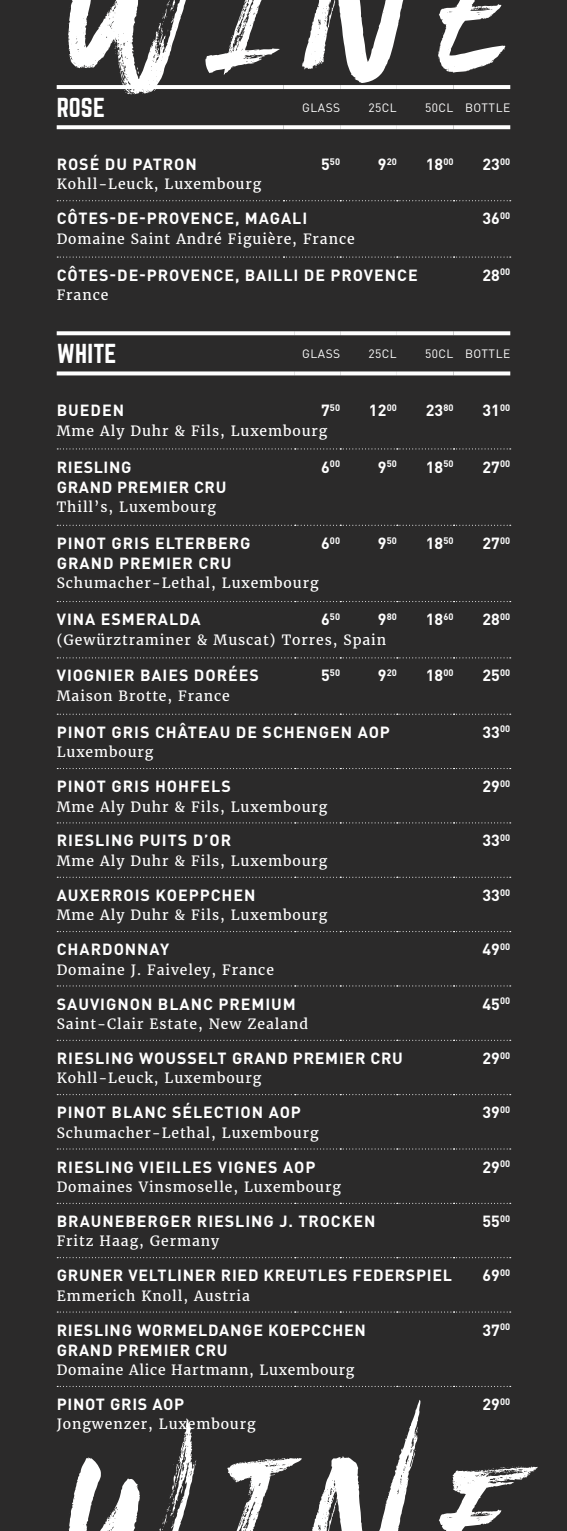
<style>
.page{position:relative;width:567px;height:1531px;background:#2b2a2a}
.page>*{position:absolute;margin:0;border:0;box-sizing:border-box;transform-origin:0 0}
.t1{font:200px "BLACKHAWK";letter-spacing:.16em;color:#fff}
.t2{font:24px "Norwester";letter-spacing:.01em;color:#fff}
.t3{font:700 16px/20px "DINOT";letter-spacing:.06em;color:#fff}
.t4{font:700 16px/20px "DINOT";letter-spacing:.04em;color:#fff}
.t5{font:14px "Merriweather";letter-spacing:.065em;color:#fff}
.t6{font:12px "DINOT";letter-spacing:.04em;color:#fff}
.t7{font:700 9.4px "DINOT";letter-spacing:.01em;color:#fff}
.s1{font-size:16px}
</style>
<div class="page">
<svg style="left:295px;top:371px;width:45px;height:4px"></svg>
<svg style="left:340px;top:371px;width:57px;height:4px"></svg>
<svg style="left:397px;top:371px;width:57px;height:4px"></svg>
<svg style="left:454px;top:371px;width:56px;height:4px"></svg>
<svg style="left:295px;top:331px;width:45px;height:4px"></svg>
<svg style="left:340px;top:331px;width:57px;height:4px"></svg>
<svg style="left:397px;top:331px;width:57px;height:4px"></svg>
<svg style="left:454px;top:331px;width:56px;height:4px"></svg>
<svg style="left:57px;top:448px;width:454px;height:1px"></svg>
<svg style="left:57px;top:525px;width:454px;height:1px"></svg>
<svg style="left:57px;top:601px;width:454px;height:1px"></svg>
<svg style="left:57px;top:657px;width:454px;height:1px"></svg>
<svg style="left:57px;top:877px;width:454px;height:1px"></svg>
<svg style="left:57px;top:931px;width:454px;height:1px"></svg>
<svg style="left:57px;top:714px;width:454px;height:1px"></svg>
<svg style="left:57px;top:768px;width:454px;height:1px"></svg>
<svg style="left:57px;top:822px;width:454px;height:1px"></svg>
<svg style="left:57px;top:985px;width:454px;height:1px"></svg>
<svg style="left:57px;top:1203px;width:454px;height:1px"></svg>
<svg style="left:57px;top:1257px;width:454px;height:1px"></svg>
<svg style="left:57px;top:1311px;width:454px;height:1px"></svg>
<svg style="left:57px;top:1386px;width:454px;height:1px"></svg>
<svg style="left:57px;top:1094px;width:454px;height:1px"></svg>
<svg style="left:57px;top:1148px;width:454px;height:1px"></svg>
<svg style="left:57px;top:1040px;width:454px;height:1px"></svg>
<svg style="left:57px;top:331px;width:238px;height:4px"></svg>
<svg style="left:57px;top:371px;width:238px;height:4px"></svg>
<svg style="left:57px;top:125px;width:226px;height:4px"></svg>
<svg style="left:283px;top:125px;width:57px;height:4px"></svg>
<svg style="left:340px;top:125px;width:57px;height:4px"></svg>
<svg style="left:397px;top:125px;width:57px;height:4px"></svg>
<svg style="left:454px;top:125px;width:56px;height:4px"></svg>
<hr style="left:57px;top:85px;width:226px;height:4px;background:#fff">
<hr style="left:283px;top:85px;width:57px;height:4px;background:#fff">
<hr style="left:340px;top:85px;width:57px;height:4px;background:#fff">
<hr style="left:397px;top:85px;width:57px;height:4px;background:#fff">
<hr style="left:454px;top:85px;width:56px;height:4px;background:#fff">
<svg style="left:57px;top:257px;width:454px;height:1px"></svg>
<svg style="left:57px;top:200px;width:454px;height:1px"></svg>
<h1 class="t1" style="left:57px;top:-106px;width:454px">Wi e</h1>
<h2 class="t2" style="left:57px;top:96px;width:50px">ROSE</h2>
<p class="t6" style="left:302px;top:100px;width:39px">GLASS</p>
<p class="t6" style="left:368px;top:100px;width:30px">25CL</p>
<p class="t6" style="left:425px;top:100px;width:86px">50CL BOTTLE</p>
<p class="t3" style="left:57px;top:154px;width:142px">ROSÉ DU PATRON</p>
<p class="t7" style="left:321px;top:155px;width:21px"><span class="s1">5</span>50</p>
<p class="t7" style="left:378px;top:155px;width:21px"><span class="s1">9</span>20</p>
<p class="t3" style="left:426px;top:154px;width:29px">18<sup>00</sup></p>
<p class="t3" style="left:482px;top:154px;width:29px">23<sup>00</sup></p>
<p class="t5" style="left:57px;top:176px;width:206px">Kohll-Leuck, Luxembourg</p>
<p class="t3" style="left:57px;top:208px;width:252px">CÔTES-DE-PROVENCE, MAGALI</p>
<p class="t3" style="left:482px;top:208px;width:29px">36<sup>00</sup></p>
<p class="t5" style="left:57px;top:230px;width:299px">Domaine Saint André Figuière, France</p>
<p class="t3" style="left:57px;top:264px;width:362px">CÔTES-DE-PROVENCE, BAILLI DE PROVENCE</p>
<p class="t3" style="left:482px;top:264px;width:29px">28<sup>00</sup></p>
<p class="t5" style="left:57px;top:286px;width:53px">France</p>
<h2 class="t2" style="left:57px;top:342px;width:61px">WHITE</h2>
<p class="t6" style="left:302px;top:347px;width:39px">GLASS</p>
<p class="t6" style="left:368px;top:347px;width:30px">25CL</p>
<p class="t6" style="left:425px;top:347px;width:86px">50CL BOTTLE</p>
<p class="t3" style="left:57px;top:400px;width:69px">BUEDEN</p>
<p class="t7" style="left:321px;top:401px;width:21px"><span class="s1">7</span>50</p>
<p class="t3" style="left:369px;top:400px;width:29px">12<sup>00</sup></p>
<p class="t3" style="left:426px;top:400px;width:29px">23<sup>80</sup></p>
<p class="t3" style="left:482px;top:400px;width:29px">31<sup>00</sup></p>
<p class="t5" style="left:57px;top:422px;width:272px">Mme Aly Duhr &amp; Fils, Luxembourg</p>
<p class="t4" style="left:57px;top:456px;width:171px">RIESLING<br>GRAND PREMIER CRU</p>
<p class="t7" style="left:321px;top:458px;width:21px"><span class="s1">6</span>00</p>
<p class="t7" style="left:378px;top:458px;width:21px"><span class="s1">9</span>50</p>
<p class="t3" style="left:426px;top:456px;width:29px">18<sup>50</sup></p>
<p class="t3" style="left:482px;top:456px;width:29px">27<sup>00</sup></p>
<p class="t5" style="left:57px;top:498px;width:161px">Thill’s, Luxembourg</p>
<p class="t3" style="left:57px;top:532px;width:195px">PINOT GRIS ELTERBERG<br>GRAND PREMIER CRU</p>
<p class="t7" style="left:321px;top:534px;width:21px"><span class="s1">6</span>00</p>
<p class="t7" style="left:378px;top:534px;width:21px"><span class="s1">9</span>50</p>
<p class="t3" style="left:426px;top:532px;width:29px">18<sup>50</sup></p>
<p class="t3" style="left:482px;top:532px;width:29px">27<sup>00</sup></p>
<p class="t5" style="left:57px;top:574px;width:263px">Schumacher-Lethal, Luxembourg</p>
<p class="t3" style="left:57px;top:609px;width:146px">VINA ESMERALDA</p>
<p class="t7" style="left:321px;top:610px;width:21px"><span class="s1">6</span>50</p>
<p class="t7" style="left:378px;top:610px;width:21px"><span class="s1">9</span>80</p>
<p class="t3" style="left:426px;top:609px;width:29px">18<sup>60</sup></p>
<p class="t3" style="left:482px;top:609px;width:29px">28<sup>00</sup></p>
<p class="t5" style="left:57px;top:631px;width:331px">(Gewürztraminer &amp; Muscat) Torres, Spain</p>
<p class="t3" style="left:57px;top:665px;width:204px">VIOGNIER BAIES DORÉES</p>
<p class="t7" style="left:321px;top:666px;width:21px"><span class="s1">5</span>50</p>
<p class="t7" style="left:378px;top:666px;width:21px"><span class="s1">9</span>20</p>
<p class="t3" style="left:426px;top:665px;width:29px">18<sup>00</sup></p>
<p class="t3" style="left:482px;top:665px;width:29px">25<sup>00</sup></p>
<p class="t5" style="left:57px;top:687px;width:175px">Maison Brotte, France</p>
<p class="t3" style="left:57px;top:721px;width:335px">PINOT GRIS CHÂTEAU DE SCHENGEN AOP</p>
<p class="t3" style="left:482px;top:721px;width:29px">33<sup>00</sup></p>
<p class="t5" style="left:57px;top:743px;width:98px">Luxembourg</p>
<p class="t3" style="left:57px;top:776px;width:176px">PINOT GRIS HOHFELS</p>
<p class="t3" style="left:482px;top:776px;width:29px">29<sup>00</sup></p>
<p class="t5" style="left:57px;top:798px;width:272px">Mme Aly Duhr &amp; Fils, Luxembourg</p>
<p class="t3" style="left:57px;top:830px;width:176px">RIESLING PUITS D’OR</p>
<p class="t3" style="left:482px;top:830px;width:29px">33<sup>00</sup></p>
<p class="t5" style="left:57px;top:852px;width:272px">Mme Aly Duhr &amp; Fils, Luxembourg</p>
<p class="t3" style="left:57px;top:884px;width:200px">AUXERROIS KOEPPCHEN</p>
<p class="t3" style="left:482px;top:884px;width:29px">33<sup>00</sup></p>
<p class="t5" style="left:57px;top:906px;width:272px">Mme Aly Duhr &amp; Fils, Luxembourg</p>
<p class="t3" style="left:57px;top:939px;width:114px">CHARDONNAY</p>
<p class="t3" style="left:482px;top:939px;width:29px">49<sup>00</sup></p>
<p class="t5" style="left:57px;top:961px;width:219px">Domaine J. Faiveley, France</p>
<p class="t3" style="left:57px;top:993px;width:241px">SAUVIGNON BLANC PREMIUM</p>
<p class="t3" style="left:482px;top:993px;width:29px">45<sup>00</sup></p>
<p class="t5" style="left:57px;top:1015px;width:253px">Saint-Clair Estate, New Zealand</p>
<p class="t3" style="left:57px;top:1047px;width:348px">RIESLING WOUSSELT GRAND PREMIER CRU</p>
<p class="t3" style="left:482px;top:1047px;width:29px">29<sup>00</sup></p>
<p class="t5" style="left:57px;top:1069px;width:206px">Kohll-Leuck, Luxembourg</p>
<p class="t3" style="left:57px;top:1102px;width:246px">PINOT BLANC SÉLECTION AOP</p>
<p class="t3" style="left:482px;top:1102px;width:29px">39<sup>00</sup></p>
<p class="t5" style="left:57px;top:1124px;width:263px">Schumacher-Lethal, Luxembourg</p>
<p class="t3" style="left:57px;top:1156px;width:260px">RIESLING VIEILLES VIGNES AOP</p>
<p class="t3" style="left:482px;top:1156px;width:29px">29<sup>00</sup></p>
<p class="t5" style="left:57px;top:1178px;width:286px">Domaines Vinsmoselle, Luxembourg</p>
<p class="t3" style="left:57px;top:1210px;width:320px">BRAUNEBERGER RIESLING J. TROCKEN</p>
<p class="t3" style="left:482px;top:1210px;width:29px">55<sup>00</sup></p>
<p class="t5" style="left:57px;top:1232px;width:164px">Fritz Haag, Germany</p>
<p class="t3" style="left:57px;top:1265px;width:397px">GRUNER VELTLINER RIED KREUTLES FEDERSPIEL</p>
<p class="t3" style="left:482px;top:1265px;width:29px">69<sup>00</sup></p>
<p class="t5" style="left:57px;top:1287px;width:195px">Emmerich Knoll, Austria</p>
<p class="t3" style="left:57px;top:1319px;width:311px">RIESLING WORMELDANGE KOEPCCHEN<br>GRAND PREMIER CRU</p>
<p class="t3" style="left:482px;top:1319px;width:29px">37<sup>00</sup></p>
<p class="t5" style="left:57px;top:1361px;width:299px">Domaine Alice Hartmann, Luxembourg</p>
<p class="t3" style="left:57px;top:1393px;width:129px">PINOT GRIS AOP</p>
<p class="t3" style="left:482px;top:1393px;width:29px">29<sup>00</sup></p>
<p class="t5" style="left:57px;top:1415px;width:201px">Jongwenzer, Luxembourg</p>
<h1 class="t1" style="left:57px;top:1399px;width:454px">Wine</h1>
</div>
